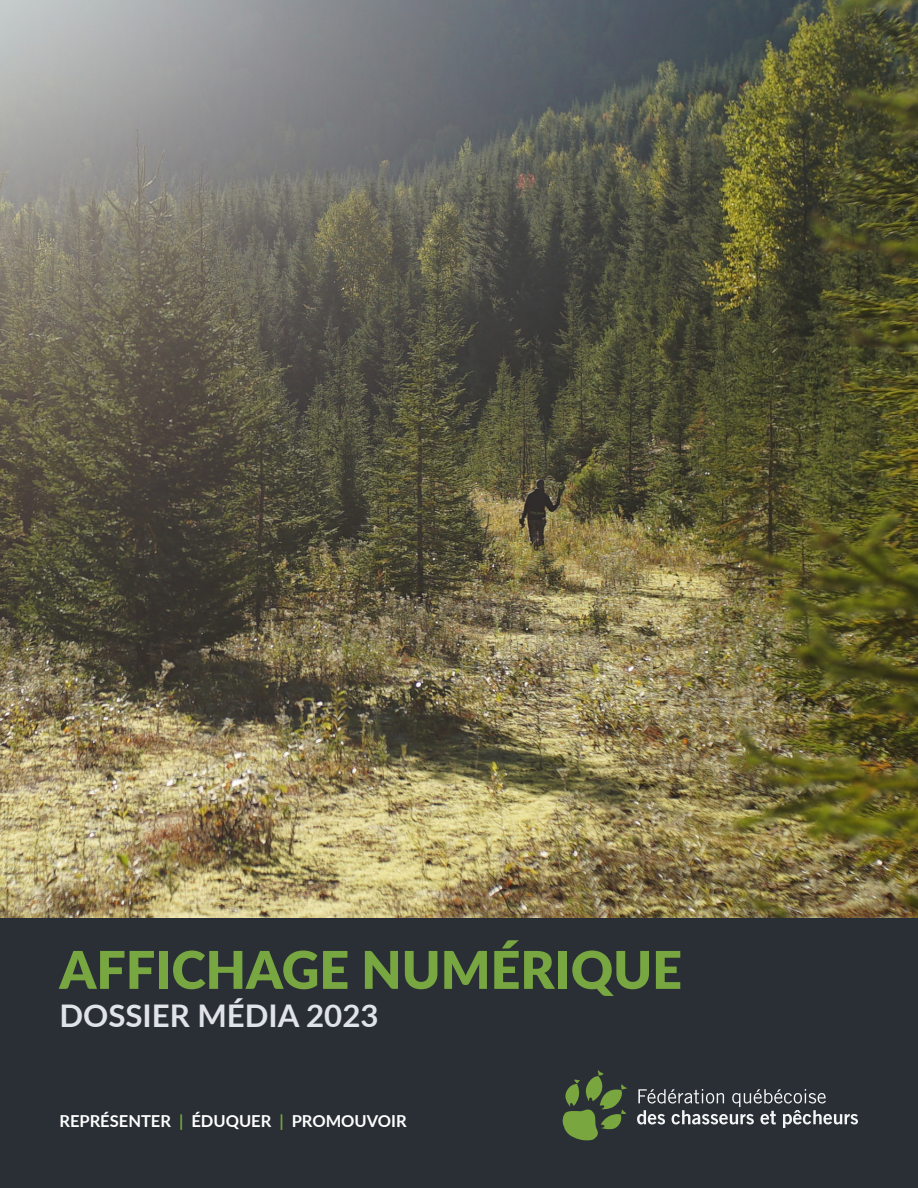
<style>
.page{position:relative;width:918px;height:1188px;background:#fff}
.page>*{position:absolute;margin:0;border:0;box-sizing:border-box;transform-origin:0 0}
.Chiffres{font:900 52.05px "Lato";color:#78a640}
.Titre_1{font:700 31.2px "Lato";color:#e0e3e7}
.Lead{font:700 16.5px "Lato";color:#fff}
.s1{color:#78a640}
</style>
<div class="page">
<div style="left:0;top:918px;width:918px;height:270px;background:#292f35"></div>
<svg style="left:563px;top:1070px;width:64px;height:71px"></svg>
<svg style="left:637px;top:1089px;width:221px;height:39px"></svg>
<img style="left:0;top:0;width:918px;height:918px">
<p class="Chiffres" style="left:59px;top:931px;width:624px">AFFICHAGE NUMÉRIQUE</p>
<p class="Titre_1" style="left:59px;top:993px;width:321px">DOSSIER MÉDIA 2023</p>
<p class="Lead" style="left:59px;top:1108px;width:349px">REPRÉSENTER <span class="s1">|</span> ÉDUQUER <span class="s1">|</span> PROMOUVOIR</p>
</div>
